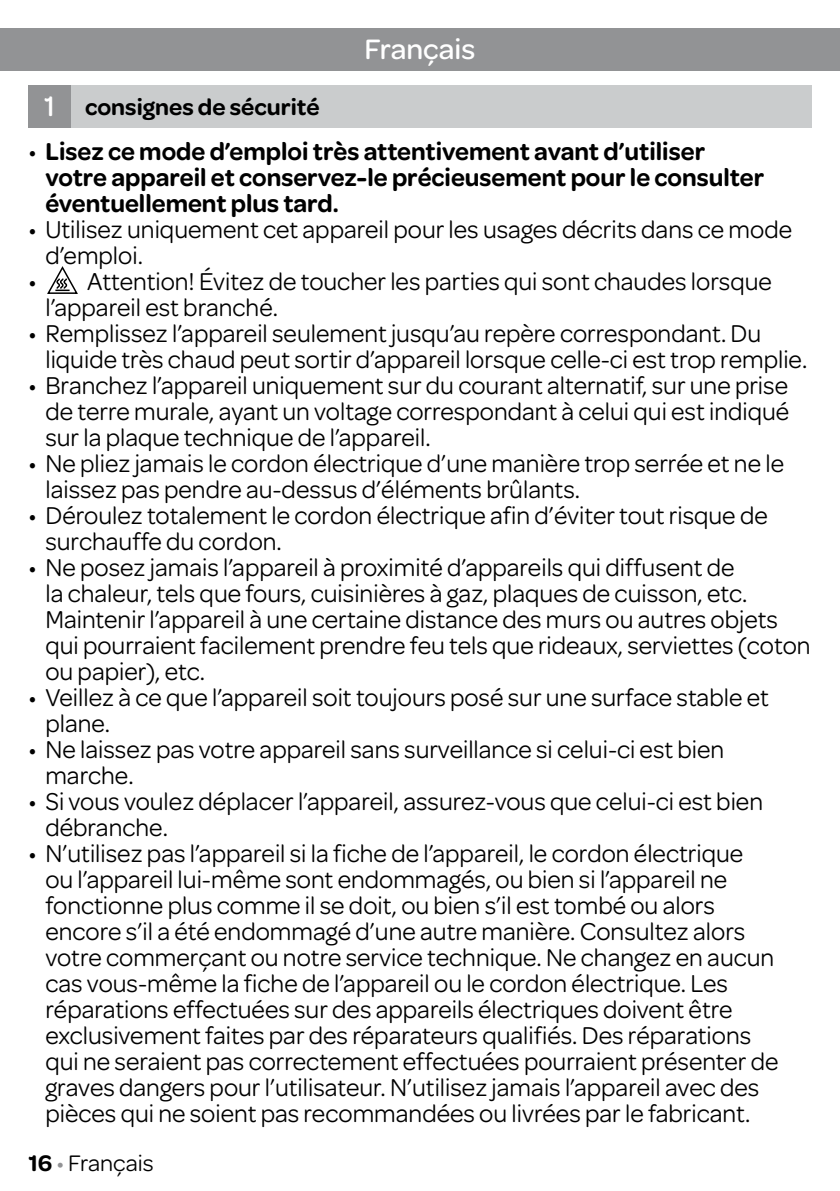
<style>
.page{position:relative;width:840px;height:1191px;background:#fff}
.page>*{position:absolute;margin:0;border:0;box-sizing:border-box;transform-origin:0 0}
.t1{font:500 30px "Omnes";color:#fff}
.t2{font:26px/26px "Omnes";color:#000}
.t3{font:600 26px/26px "Omnes";color:#000}
.t4{font:600 24px "Omnes";color:#000}
.t5{font:24px "Omnes";color:#000}
.s1{font-weight:500;font-size:30px;color:#fff}
.s2{font-weight:400}
.s3{font-weight:600}
.s4{color:#929395}
</style>
<div class="page">
<div style="left:0;top:28px;width:839px;height:43px;background:#929395"></div>
<div style="left:57px;top:85px;width:754px;height:43px;background:#cacccd"></div>
<div style="left:28px;top:85px;width:43px;height:43px;background:#929395"></div>
<svg style="left:47px;top:266px;width:31px;height:28px"></svg>
<p class="t4" style="left:44px;top:89px;width:277px"><span class="s1">1</span> consignes de sécurité</p>
<p class="t1" style="left:364px;top:29px;width:112px">Français</p>
<p class="t3" style="left:45px;top:137px;width:719px;text-indent:-17px"><span class="s2">•</span> Lisez ce mode d’emploi très attentivement avant d’utiliser votre appareil et conservez-le précieusement pour le consulter éventuellement plus tard.</p>
<p class="t2" style="left:45px;top:215px;width:747px;text-indent:-17px">• Utilisez uniquement cet appareil pour les usages décrits dans ce mode d’emploi.</p>
<p class="t2" style="left:45px;top:267px;width:727px;text-indent:-17px">• Attention! Évitez de toucher les parties qui sont chaudes lorsque l’appareil est branché.</p>
<p class="t2" style="left:45px;top:319px;width:763px;text-indent:-17px">• Remplissez l’appareil seulement jusqu’au repère correspondant. Du liquide très chaud peut sortir d’appareil lorsque celle-ci est trop remplie.</p>
<p class="t2" style="left:45px;top:371px;width:745px;text-align:justify;text-indent:-17px">• Branchez l’appareil uniquement sur du courant alternatif, sur une prise de terre murale, ayant un voltage correspondant à celui qui est indiqué sur la plaque technique de l’appareil.</p>
<p class="t2" style="left:45px;top:449px;width:739px;text-indent:-17px">• Ne pliez jamais le cordon électrique d’une manière trop serrée et ne le laissez pas pendre au‑dessus d’éléments brûlants.</p>
<p class="t2" style="left:45px;top:501px;width:723px;text-indent:-17px">• Déroulez totalement le cordon électrique afin d’éviter tout risque de surchauffe du cordon.</p>
<p class="t2" style="left:45px;top:553px;width:766px;text-indent:-17px">• Ne posez jamais l’appareil à proximité d’appareils qui diffusent de<br>la chaleur, tels que fours, cuisinières à gaz, plaques de cuisson, etc.<br>Maintenir l’appareil à une certaine distance des murs ou autres objets qui pourraient facilement prendre feu tels que rideaux, serviettes (coton ou papier), etc.</p>
<p class="t2" style="left:45px;top:683px;width:724px;text-indent:-17px">• Veillez à ce que l’appareil soit toujours posé sur une surface stable et plane.</p>
<p class="t2" style="left:45px;top:735px;width:680px;text-indent:-17px">• Ne laissez pas votre appareil sans surveillance si celui-ci est bien marche.</p>
<p class="t2" style="left:45px;top:787px;width:718px;text-indent:-17px">• Si vous voulez déplacer l’appareil, assurez-vous que celui-ci est bien débranche.</p>
<p class="t2" style="left:45px;top:839px;width:734px;text-indent:-17px">• N’utilisez pas l’appareil si la fiche de l’appareil, le cordon électrique<br>ou l’appareil lui‑même sont endommagés, ou bien si l’appareil ne fonctionne plus comme il se doit, ou bien s’il est tombé ou alors encore s’il a été endommagé d’une autre manière. Consultez alors votre commerçant ou notre service technique. Ne changez en aucun cas vous-même la fiche de l’appareil ou le cordon électrique. Les réparations effectuées sur des appareils électriques doivent être exclusivement faites par des réparateurs qualifiés. Des réparations qui ne seraient pas correctement effectuées pourraient présenter de graves dangers pour l’utilisateur. N’utilisez jamais l’appareil avec des pièces qui ne soient pas recommandées ou livrées par le fabricant.</p>
<p class="t5" style="left:28px;top:1146px;width:127px"><span class="s3">16</span> <span class="s4">•</span> Français</p>
</div>
